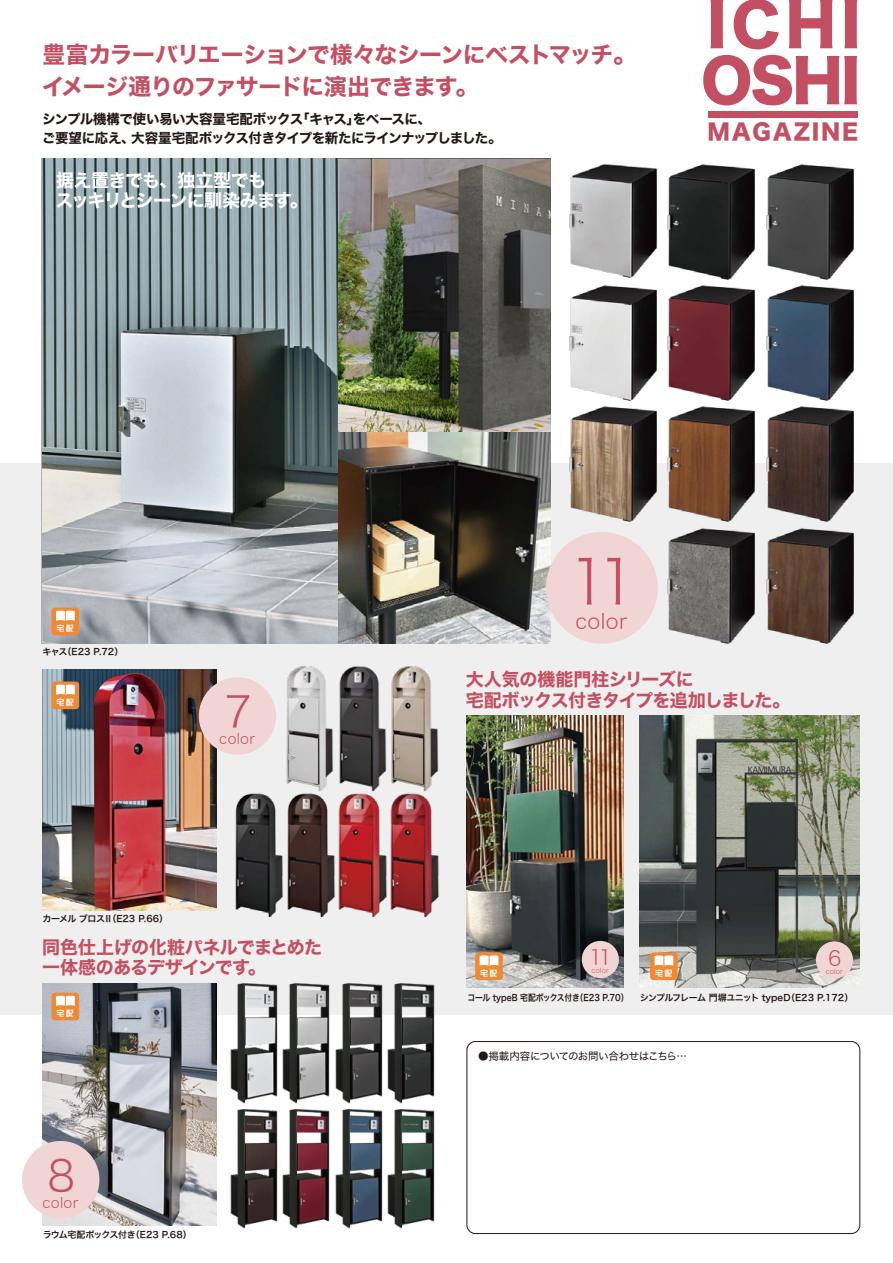
<style>
.page{position:relative;width:893px;height:1263px;background:#fff}
.page>*{position:absolute;margin:0;border:0;box-sizing:border-box;transform-origin:0 0}
.t1{font:62.1px "Hiragino Sans W2";color:#c34f62}
.t2{font:58.05px/55.9px "Hiragino Sans W8";letter-spacing:.02em;color:#c34f62}
.t3{font:42.9px "Hiragino Sans W2";color:#c34f62}
.t4{font:22.8px/31.5px "Hiragino Sans W7";letter-spacing:-.04em;color:#c34f62}
.t5{font:22.05px "Hiragino Sans W8";letter-spacing:.08em;color:#c34f62}
.t6{font:20.85px "Hiragino Sans W2";letter-spacing:.02em;color:#c34f62}
.t7{font:20.55px "Hiragino Sans W2";color:#c34f62}
.t8{font:18px/20.1px "Hiragino Sans W7";letter-spacing:-.035em;color:#c34f62}
.t9{font:18px/20.1px "Hiragino Sans W7";letter-spacing:-.045em;color:#fff}
.t10{font:14.4px "Hiragino Sans W2";letter-spacing:.02em;color:#c34f62}
.t11{font:13.5px/19.5px "Hiragino Sans W7";letter-spacing:-.035em;color:#221815}
.t12{font:10.5px "Hiragino Sans W4";letter-spacing:-.05em;color:#221815}
.t13{font:9px "Hiragino Sans W6";letter-spacing:-.03em;color:#221815;scale:.87 1}
.t14{font:9px "Hiragino Sans W6";letter-spacing:-.03em;color:#221815}
.t15{font:7.5px "Singeitai EG Ultra SJIS";letter-spacing:.26em;color:#f9f9f9}
.t16{font:6.9px "Hiragino Sans W2";letter-spacing:.02em;color:#c34f62}
</style>
<div class="page">
<div style="left:0;top:463px;width:893px;height:552px;background:#efefef"></div>
<img style="left:42px;top:983px;width:175px;height:243px">
<img style="left:42px;top:669px;width:175px;height:241px">
<img style="left:42px;top:158px;width:296px;height:486px">
<img style="left:338px;top:158px;width:212px;height:275px">
<svg style="left:338px;top:433px;width:212px;height:211px;background:#635f57"></svg>
<img style="left:569px;top:164px;width:88px;height:111px">
<img style="left:667px;top:164px;width:88px;height:111px">
<img style="left:766px;top:164px;width:88px;height:111px">
<img style="left:569px;top:275px;width:186px;height:122px">
<img style="left:766px;top:275px;width:88px;height:122px">
<img style="left:569px;top:397px;width:186px;height:125px">
<img style="left:766px;top:397px;width:88px;height:121px">
<img style="left:665px;top:518px;width:90px;height:126px">
<img style="left:766px;top:518px;width:88px;height:126px">
<div style="left:708px;top:111px;width:150px;height:6px;background:#c34f62"></div>
<div style="left:546px;top:532px;width:112px;height:112px;background:#f1d5d5;border-radius:50%"></div>
<div style="left:199px;top:677px;width:77px;height:78px;background:#f1d5d5;border-radius:50%"></div>
<div style="left:22px;top:1141px;width:77px;height:77px;background:#f1d5d5;border-radius:50%"></div>
<div style="left:467px;top:1041px;width:393px;height:193px;border:1px solid #221815;border-radius:9px"></div>
<img style="left:467px;top:715px;width:157px;height:273px">
<img style="left:639px;top:715px;width:220px;height:273px">
<img style="left:286px;top:666px;width:46px;height:123px">
<img style="left:332px;top:666px;width:52px;height:123px">
<img style="left:384px;top:666px;width:55px;height:123px">
<img style="left:235px;top:793px;width:45px;height:125px">
<img style="left:280px;top:789px;width:52px;height:129px">
<img style="left:332px;top:789px;width:52px;height:129px">
<img style="left:384px;top:789px;width:55px;height:129px">
<img style="left:230px;top:982px;width:48px;height:112px">
<img style="left:282px;top:982px;width:48px;height:112px">
<img style="left:335px;top:982px;width:48px;height:112px">
<img style="left:387px;top:982px;width:48px;height:112px">
<img style="left:230px;top:1094px;width:48px;height:135px">
<img style="left:282px;top:1094px;width:48px;height:135px">
<img style="left:335px;top:1094px;width:48px;height:135px">
<img style="left:387px;top:1094px;width:48px;height:135px">
<div style="left:582px;top:941px;width:37px;height:37px;background:#f1d5d5;border-radius:50%"></div>
<div style="left:816px;top:941px;width:37px;height:37px;background:#f1d5d5;border-radius:50%"></div>
<div style="left:52px;top:993px;width:27px;height:27px;background:#f08934;border-radius:3px"></div>
<svg style="left:56px;top:995px;width:19px;height:11px"></svg>
<div style="left:52px;top:681px;width:27px;height:28px;background:#f08934;border-radius:3px"></div>
<svg style="left:56px;top:684px;width:19px;height:11px"></svg>
<div style="left:52px;top:608px;width:27px;height:27px;background:#f08934;border-radius:3px"></div>
<svg style="left:56px;top:610px;width:19px;height:11px"></svg>
<div style="left:475px;top:952px;width:28px;height:28px;background:#f08934;border-radius:3px"></div>
<svg style="left:480px;top:955px;width:18px;height:11px"></svg>
<div style="left:650px;top:952px;width:28px;height:28px;background:#f08934;border-radius:3px"></div>
<svg style="left:654px;top:955px;width:19px;height:11px"></svg>
<h3 class="t4" style="left:42px;top:40px;width:596px">豊富カラーバリエーションで様々なシーンにベストマッチ。イメージ通りのファサードに演出できます。</h3>
<p class="t11" style="left:42px;top:110px;width:461px">シンプル機構で使い易い大容量宅配ボックス「キャス」をベースに、<br>ご要望に応え、大容量宅配ボックス付きタイプを新たにラインナップしました。</p>
<h3 class="t9" style="left:56px;top:171px;width:254px">据え置きでも、独立型でも<br>スッキリとシーンに馴染みます。</h3>
<h2 class="t2" style="left:701px;top:-2px;width:161px">ICHI<br>OSHI</h2>
<h3 class="t5" style="left:707px;top:120px;width:152px">MAGAZINE</h3>
<p class="t15" style="left:57px;top:624px;width:18px">宅配</p>
<p class="t14" style="left:42px;top:644px;width:82px">キャス（E23 P.72）</p>
<h1 class="t1" style="left:569px;top:527px;width:70px">11</h1>
<h3 class="t6" style="left:575px;top:603px;width:54px">color</h3>
<p class="t15" style="left:57px;top:698px;width:18px">宅配</p>
<h3 class="t3" style="left:224px;top:674px;width:29px">7</h3>
<p class="t10" style="left:219px;top:726px;width:38px">color</p>
<p class="t14" style="left:42px;top:911px;width:127px">カーメル ブロスⅡ（E23 P.66）</p>
<h3 class="t8" style="left:42px;top:938px;width:281px">同色仕上げの化粧パネルでまとめた一体感のあるデザインです。</h3>
<p class="t15" style="left:57px;top:1009px;width:18px">宅配</p>
<h3 class="t3" style="left:48px;top:1138px;width:29px">8</h3>
<p class="t10" style="left:42px;top:1190px;width:38px">color</p>
<p class="t14" style="left:43px;top:1226px;width:151px">ラウム宅配ボックス付き（E23 P.68）</p>
<h3 class="t8" style="left:466px;top:670px;width:326px">大人気の機能門柱シリーズに<br>宅配ボックス付きタイプを追加しました。</h3>
<h3 class="t7" style="left:589px;top:939px;width:24px">11</h3>
<p class="t16" style="left:592px;top:964px;width:19px">color</p>
<p class="t15" style="left:480px;top:969px;width:18px">宅配</p>
<p class="t15" style="left:655px;top:969px;width:18px">宅配</p>
<h3 class="t7" style="left:828px;top:940px;width:15px">6</h3>
<p class="t16" style="left:826px;top:965px;width:19px">color</p>
<p class="t13" style="left:467px;top:989px;width:445px">コール typeB 宅配ボックス付き（E23 P.70） シンプルフレーム 門塀ユニット typeD（E23 P.172）</p>
<p class="t12" style="left:478px;top:1046px;width:210px">●掲載内容についてのお問い合わせはこちら…</p>
</div>
